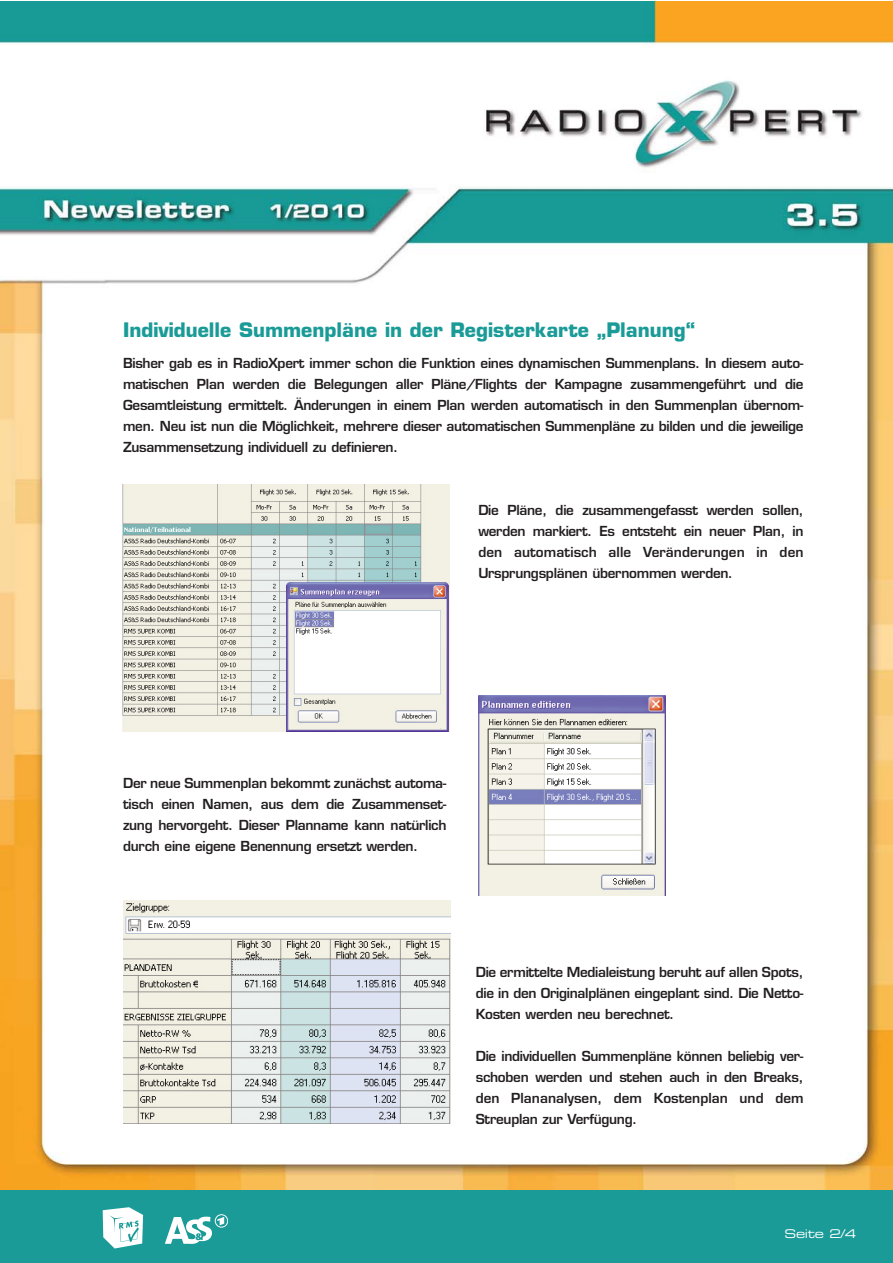
<style>
.page{position:relative;width:893px;height:1263px;background:#fff}
.page>*{position:absolute;margin:0;border:0;box-sizing:border-box;transform-origin:0 0}
.t1{font:700 19.5px "Eurostile";color:#1a9b97}
.t2{font:600 13.5px/21px "Eurostile";letter-spacing:-.02em;color:#231f20;text-align:justify}
.t3{font:12px "Eurostile Extended Two";letter-spacing:-.03em;color:#fff}
</style>
<div class="page">
<img style="left:0;top:1px;width:892px;height:1190px">
<div style="left:0;top:1191px;width:892px;height:72px;background:#1a9b97"></div>
<div style="left:102px;top:484px;width:361px;height:253px;background:#fff"></div>
<img style="left:123px;top:484px;width:326px;height:248px">
<img style="left:478px;top:695px;width:187px;height:201px">
<img style="left:123px;top:901px;width:327px;height:222px">
<svg style="left:165px;top:1214px;width:63px;height:30px"></svg>
<svg style="left:103px;top:1207px;width:40px;height:42px"></svg>
<h1 class="t1" style="left:123px;top:322px;width:574px">Individuelle Summenpläne in der Registerkarte „Planung“</h1>
<p class="t2" style="left:123px;top:354px;width:682px">Bisher gab es in RadioXpert immer schon die Funktion eines dynamischen Summenplans. In diesem auto&shy;matischen Plan werden die Belegungen aller Pläne/Flights der Kampagne zusammengeführt und die Gesamtleistung ermittelt. Änderungen in einem Plan werden automatisch in den Summenplan übernom&shy;men. Neu ist nun die Möglichkeit, mehrere dieser automatischen Summenpläne zu bilden und die jeweilige Zusammensetzung individuell zu definieren.</p>
<p class="t2" style="left:478px;top:501px;width:327px">Die Pläne, die zusammengefasst werden sollen, werden markiert. Es entsteht ein neuer Plan, in den automatisch alle Veränderungen in den Ursprungsplänen übernommen werden.</p>
<p class="t2" style="left:123px;top:774px;width:325px">Der neue Summenplan bekommt zunächst automa&shy;tisch einen Namen, aus dem die Zusammenset&shy;zung hervorgeht. Dieser Planname kann natürlich durch eine eigene Benennung ersetzt werden.</p>
<p class="t2" style="left:476px;top:963px;width:329px">Die ermittelte Medialeistung beruht auf allen Spots, die in den Originalplänen eingeplant sind. Die Netto-Kosten werden neu berechnet.</p>
<p class="t2" style="left:476px;top:1047px;width:329px">Die individuellen Summenpläne können beliebig ver&shy;schoben werden und stehen auch in den Breaks, den Plananalysen, dem Kostenplan und dem Streuplan zur Verfügung.</p>
<p class="t3" style="left:785px;top:1229px;width:73px">Seite 2/4</p>
</div>
